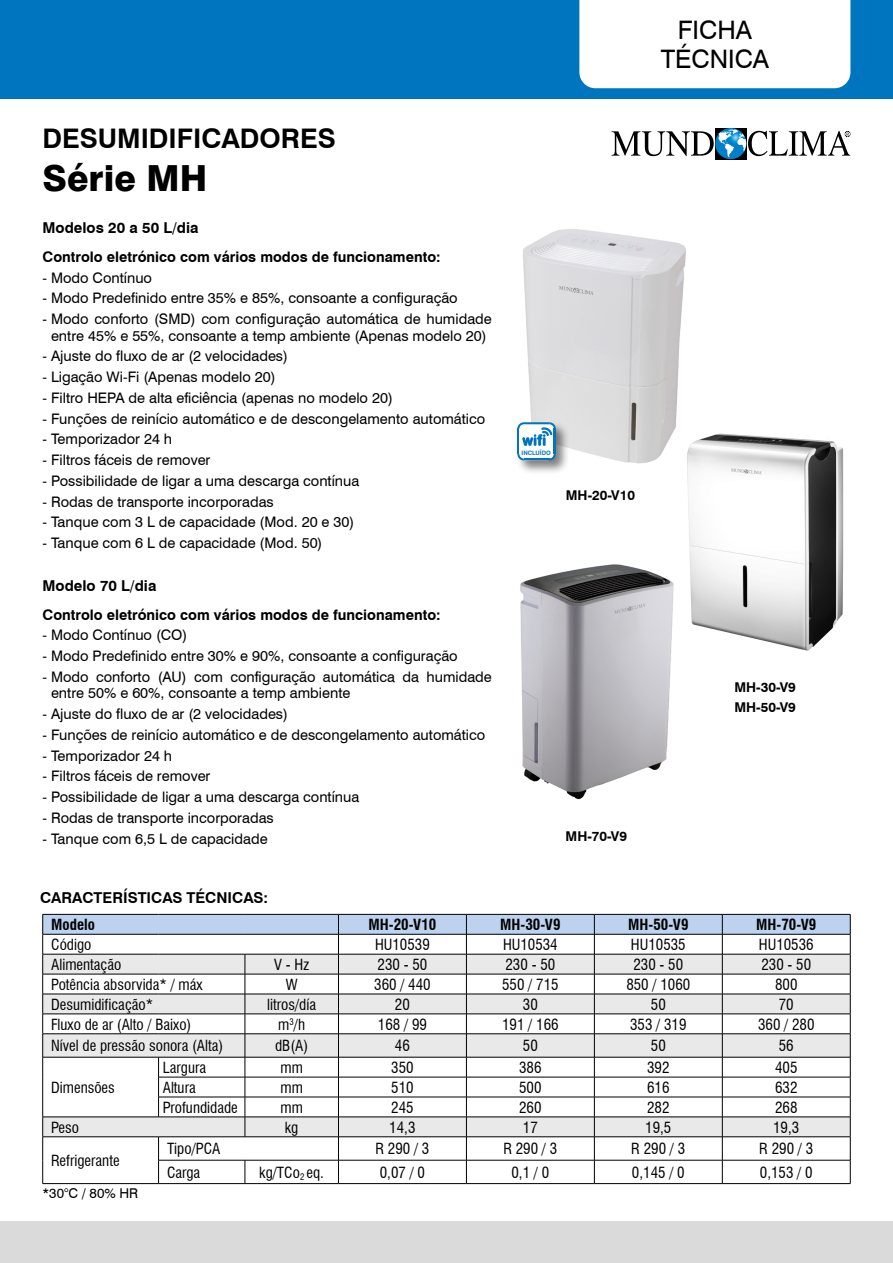
<style>
.page{position:relative;width:893px;height:1263px;background:#fff}
.page>*{position:absolute;margin:0;border:0;box-sizing:border-box;transform-origin:0 0}
.t1{font:800 36px "Swiss 721 BT";color:#000}
.t2{font:700 27px "Swiss 721 BT";color:#000}
.t3{font:25.5px/29.5px "Swiss 721 BT";color:#000;text-align:center}
.t4{font:condensed 15px "Swiss 721 BT";color:#000}
.t5{font:700 15px "Swiss 721 BT";color:#000}
.t6{font:700 condensed 15px "Swiss 721 BT";color:#000}
.t7{font:14.55px/16.5px "Swiss 721 BT";color:#000;text-align:center}
.t8{font:700 14.55px "Swiss 721 BT";color:#000}
.t9{font:700 13.5px/20.1px "Swiss 721 BT";color:#000}
.t10{font:13.5px "Swiss 721 BT";color:#000}
.t11{font:700 6px "Swiss 721 BT";color:#0075bf}
</style>
<div class="page">
<div style="left:0;top:0;width:893px;height:99px;background:#0075bf"></div>
<div style="left:579px;top:0;width:271px;height:88px;background:#fff"></div>
<div style="left:0;top:1221px;width:893px;height:42px;background:#dadada"></div>
<svg style="left:715px;top:128px;width:32px;height:31px"></svg>
<svg style="left:715px;top:128px;width:31px;height:31px"></svg>
<svg style="left:611px;top:130px;width:239px;height:27px"></svg>
<hr style="left:43px;top:1183px;width:116px;height:1px;background:#000">
<svg style="left:42px;top:914px;width:809px;height:269px"></svg>
<hr style="left:159px;top:1183px;width:86px;height:1px;background:#000">
<hr style="left:245px;top:1183px;width:93px;height:1px;background:#000">
<hr style="left:338px;top:1183px;width:128px;height:1px;background:#000">
<hr style="left:466px;top:1183px;width:128px;height:1px;background:#000">
<hr style="left:594px;top:1183px;width:128px;height:1px;background:#000">
<hr style="left:722px;top:1183px;width:128px;height:1px;background:#000">
<img style="left:523px;top:229px;width:163px;height:235px">
<img style="left:520px;top:564px;width:154px;height:236px">
<img style="left:679px;top:423px;width:165px;height:228px">
<div style="left:515px;top:420px;width:55px;height:55px;background:#000;opacity:.5"></div>
<svg style="left:517px;top:422px;width:39px;height:38px"></svg>
<h2 class="t2" style="left:43px;top:122px;width:295px">DESUMIDIFICADORES</h2>
<h1 class="t1" style="left:43px;top:157px;width:166px">Série MH</h1>
<p class="t5" style="left:43px;top:219px;width:158px">Modelos 20 a 50 L/dia</p>
<p class="t8" style="left:43px;top:248px;width:400px">Controlo eletrónico com vários modos de funcionamento:</p>
<p class="t7" style="left:43px;top:269px;width:111px">- Modo Contínuo</p>
<p class="t7" style="left:43px;top:290px;width:417px">- Modo Predefinido entre 35% e 85%, consoante a configuração</p>
<p class="t7" style="left:43px;top:311px;width:451px">- Modo conforto (SMD) com configuração automática de humidade entre 45% e 55%, consoante a temp ambiente (Apenas modelo 20)</p>
<p class="t7" style="left:43px;top:348px;width:247px">- Ajuste do fluxo de ar (2 velocidades)</p>
<p class="t7" style="left:43px;top:369px;width:235px">- Ligação Wi-Fi (Apenas modelo 20)</p>
<p class="t7" style="left:43px;top:389px;width:352px">- Filtro HEPA de alta eficiência (apenas no modelo 20)</p>
<p class="t7" style="left:43px;top:410px;width:444px">- Funções de reinício automático e de descongelamento automático</p>
<p class="t7" style="left:43px;top:431px;width:131px">- Temporizador 24 h</p>
<p class="t7" style="left:43px;top:452px;width:169px">- Filtros fáceis de remover</p>
<p class="t7" style="left:43px;top:472px;width:318px">- Possibilidade de ligar a uma descarga contínua</p>
<p class="t7" style="left:43px;top:493px;width:233px">- Rodas de transporte incorporadas</p>
<p class="t7" style="left:43px;top:514px;width:313px">- Tanque com 3 L de capacidade (Mod. 20 e 30)</p>
<p class="t7" style="left:43px;top:535px;width:282px">- Tanque com 6 L de capacidade (Mod. 50)</p>
<p class="t5" style="left:43px;top:576px;width:115px">Modelo 70 L/dia</p>
<p class="t8" style="left:43px;top:606px;width:400px">Controlo eletrónico com vários modos de funcionamento:</p>
<p class="t7" style="left:43px;top:627px;width:146px">- Modo Contínuo (CO)</p>
<p class="t7" style="left:43px;top:648px;width:417px">- Modo Predefinido entre 30% e 90%, consoante a configuração</p>
<p class="t7" style="left:51px;top:668px;width:442px;text-align:left;text-indent:-8px">- Modo conforto (AU) com configuração automática da humidade entre 50% e 60%, consoante a temp ambiente</p>
<p class="t7" style="left:43px;top:706px;width:247px">- Ajuste do fluxo de ar (2 velocidades)</p>
<p class="t7" style="left:43px;top:726px;width:444px">- Funções de reinício automático e de descongelamento automático</p>
<p class="t7" style="left:43px;top:747px;width:131px">- Temporizador 24 h</p>
<p class="t7" style="left:43px;top:768px;width:169px">- Filtros fáceis de remover</p>
<p class="t7" style="left:43px;top:789px;width:318px">- Possibilidade de ligar a uma descarga contínua</p>
<p class="t7" style="left:43px;top:809px;width:233px">- Rodas de transporte incorporadas</p>
<p class="t7" style="left:43px;top:830px;width:227px">- Tanque com 6,5 L de capacidade</p>
<p class="t5" style="left:40px;top:889px;width:230px">CARACTERÍSTICAS TÉCNICAS:</p>
<h3 class="t3" style="left:661px;top:15px;width:110px">FICHA<br>TÉCNICA</h3>
<p class="t11" style="left:521px;top:449px;width:31px">INCLUÍDO</p>
<p class="t9" style="left:566px;top:485px;width:71px">MH-20-V10</p>
<p class="t9" style="left:566px;top:826px;width:63px">MH-70-V9</p>
<p class="t9" style="left:734px;top:677px;width:63px">MH-30-V9<br>MH-50-V9</p>
<p class="t6" style="left:51px;top:915px;width:45px">Modelo</p>
<p class="t6" style="left:369px;top:915px;width:69px">MH-20-V10</p>
<p class="t6" style="left:500px;top:915px;width:62px">MH-30-V9</p>
<p class="t6" style="left:628px;top:915px;width:62px">MH-50-V9</p>
<p class="t6" style="left:756px;top:915px;width:62px">MH-70-V9</p>
<p class="t4" style="left:51px;top:935px;width:42px">Código</p>
<p class="t4" style="left:375px;top:935px;width:56px">HU10539</p>
<p class="t4" style="left:503px;top:935px;width:56px">HU10534</p>
<p class="t4" style="left:631px;top:935px;width:56px">HU10535</p>
<p class="t4" style="left:759px;top:935px;width:56px">HU10536</p>
<p class="t4" style="left:51px;top:955px;width:72px">Alimentação</p>
<p class="t4" style="left:274px;top:955px;width:36px">V - Hz</p>
<p class="t4" style="left:378px;top:955px;width:51px">230 - 50</p>
<p class="t4" style="left:505px;top:955px;width:51px">230 - 50</p>
<p class="t4" style="left:633px;top:955px;width:51px">230 - 50</p>
<p class="t4" style="left:761px;top:955px;width:51px">230 - 50</p>
<p class="t4" style="left:51px;top:975px;width:153px">Potência absorvida* / máx</p>
<p class="t4" style="left:286px;top:975px;width:13px">W</p>
<p class="t4" style="left:374px;top:975px;width:58px">360 / 440</p>
<p class="t4" style="left:502px;top:975px;width:58px">550 / 715</p>
<p class="t4" style="left:626px;top:975px;width:65px">850 / 1060</p>
<p class="t4" style="left:775px;top:975px;width:24px">800</p>
<p class="t4" style="left:51px;top:995px;width:104px">Desumidificação*</p>
<p class="t4" style="left:267px;top:995px;width:50px">litros/día</p>
<p class="t4" style="left:395px;top:995px;width:16px">20</p>
<p class="t4" style="left:523px;top:995px;width:16px">30</p>
<p class="t4" style="left:651px;top:995px;width:16px">50</p>
<p class="t4" style="left:779px;top:995px;width:16px">70</p>
<p class="t4" style="left:51px;top:1015px;width:142px">Fluxo de ar (Alto / Baixo)</p>
<p class="t4" style="left:278px;top:1015px;width:28px">m<sup>3</sup>/h</p>
<p class="t4" style="left:378px;top:1015px;width:50px">168 / 99</p>
<p class="t4" style="left:502px;top:1015px;width:58px">191 / 166</p>
<p class="t4" style="left:630px;top:1015px;width:58px">353 / 319</p>
<p class="t4" style="left:758px;top:1015px;width:58px">360 / 280</p>
<p class="t4" style="left:51px;top:1037px;width:174px">Nível de pressão sonora (Alta)</p>
<p class="t4" style="left:275px;top:1037px;width:35px">dB(A)</p>
<p class="t4" style="left:395px;top:1037px;width:16px">46</p>
<p class="t4" style="left:523px;top:1037px;width:16px">50</p>
<p class="t4" style="left:651px;top:1037px;width:16px">50</p>
<p class="t4" style="left:779px;top:1037px;width:16px">56</p>
<p class="t4" style="left:51px;top:1078px;width:65px">Dimensões</p>
<p class="t4" style="left:163px;top:1058px;width:45px">Largura</p>
<p class="t4" style="left:280px;top:1058px;width:24px">mm</p>
<p class="t4" style="left:391px;top:1058px;width:24px">350</p>
<p class="t4" style="left:519px;top:1058px;width:24px">386</p>
<p class="t4" style="left:647px;top:1058px;width:24px">392</p>
<p class="t4" style="left:775px;top:1058px;width:24px">405</p>
<p class="t4" style="left:163px;top:1078px;width:34px">Altura</p>
<p class="t4" style="left:280px;top:1078px;width:24px">mm</p>
<p class="t4" style="left:391px;top:1078px;width:24px">510</p>
<p class="t4" style="left:519px;top:1078px;width:24px">500</p>
<p class="t4" style="left:647px;top:1078px;width:24px">616</p>
<p class="t4" style="left:775px;top:1078px;width:24px">632</p>
<p class="t4" style="left:163px;top:1098px;width:76px">Profundidade</p>
<p class="t4" style="left:280px;top:1098px;width:24px">mm</p>
<p class="t4" style="left:391px;top:1098px;width:24px">245</p>
<p class="t4" style="left:519px;top:1098px;width:24px">260</p>
<p class="t4" style="left:647px;top:1098px;width:24px">282</p>
<p class="t4" style="left:775px;top:1098px;width:24px">268</p>
<p class="t4" style="left:51px;top:1118px;width:29px">Peso</p>
<p class="t4" style="left:285px;top:1118px;width:15px">kg</p>
<p class="t4" style="left:389px;top:1118px;width:28px">14,3</p>
<p class="t4" style="left:523px;top:1118px;width:16px">17</p>
<p class="t4" style="left:645px;top:1118px;width:28px">19,5</p>
<p class="t4" style="left:773px;top:1118px;width:28px">19,3</p>
<p class="t4" style="left:51px;top:1151px;width:70px">Refrigerante</p>
<p class="t4" style="left:167px;top:1140px;width:55px">Tipo/PCA</p>
<p class="t4" style="left:375px;top:1140px;width:56px">R 290 / 3</p>
<p class="t4" style="left:503px;top:1140px;width:56px">R 290 / 3</p>
<p class="t4" style="left:631px;top:1140px;width:56px">R 290 / 3</p>
<p class="t4" style="left:759px;top:1140px;width:56px">R 290 / 3</p>
<p class="t4" style="left:167px;top:1163px;width:35px">Carga</p>
<p class="t4" style="left:259px;top:1163px;width:66px">kg/TCo<sub>2</sub> eq.</p>
<p class="t4" style="left:380px;top:1163px;width:47px">0,07 / 0</p>
<p class="t4" style="left:511px;top:1163px;width:39px">0,1 / 0</p>
<p class="t4" style="left:632px;top:1163px;width:54px">0,145 / 0</p>
<p class="t4" style="left:760px;top:1163px;width:54px">0,153 / 0</p>
<p class="t10" style="left:43px;top:1185px;width:97px">*30°C / 80% HR</p>
</div>
